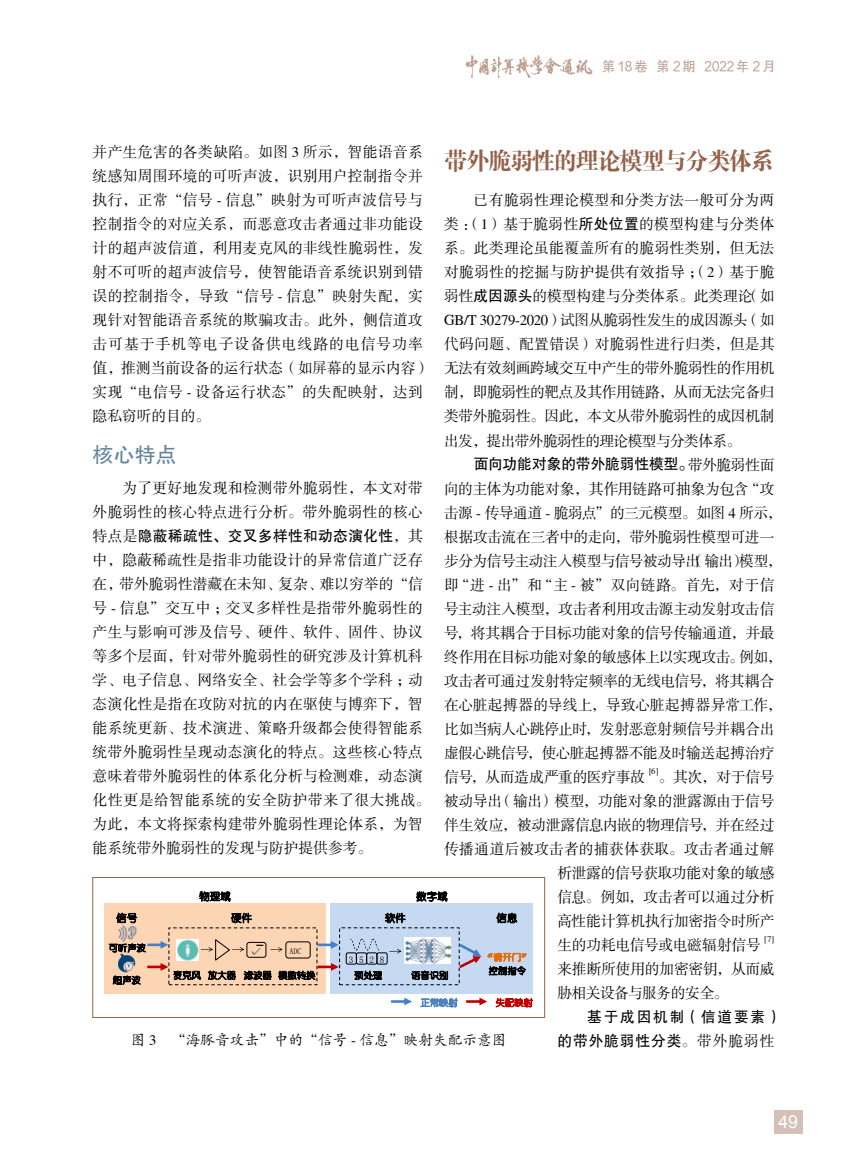
<style>
.page{position:relative;width:851px;height:1161px;background:#fff}
.page>*{position:absolute;margin:0;border:0;box-sizing:border-box;transform-origin:0 0}
.t1{font:24px "FZDBSK GBK1 0";letter-spacing:-.07em;color:#94624a}
.t2{font:21px "FZHTJW GB1 0";color:#6386a0}
.t3{font:18px "Arial";color:#fff}
.t4{font:15px/24px "FZSSJW GB1 0";letter-spacing:.02em;color:#000}
.t5{font:15px/24px "FZSSJW GB1 0";letter-spacing:-.02em;color:#000}
.t6{font:15px/24px "FZSSJW GB1 0";letter-spacing:-.025em;color:#000}
.t7{font:15px "FZSSJW GB1 0";letter-spacing:-.015em;color:#000}
.t8{font:15px/24px "FZHTJW GB1 0";letter-spacing:.125em;color:#000}
.t9{font:15px "FZKTJW GB1 0";color:#000}
.t10{font:15px "FZSSJW GB1 0";color:#000}
.t11{font:15px "FZHTJW GB1 0";letter-spacing:.025em;color:#000}
.t12{font:15px "FZHTJW GB1 0";letter-spacing:-.01em;color:#000}
.t13{font:13.5px "FZHTJW GB1 0";color:#94624a}
.t14{font:10.35px "You Yuan";letter-spacing:.005em;color:#000}
.t15{font:9.15px "You Yuan";letter-spacing:.01em;color:#000}
.t16{font:9.15px "You Yuan";color:#e46c0a}
.t17{font:9.15px "You Yuan";color:#4f81bd}
.t18{font:9.15px "You Yuan";color:#c00000}
.t19{font:8.7px "Times";color:#000}
.t20{font:8.1px "You Yuan";color:#000}
.s1{font-family:"Times"}
.s2{font-family:"FZSSJW GB1 0"}
.s3{font-family:"FZHTJW GB1 0"}
</style>
<div class="page">
<div style="left:774px;top:1110px;width:27px;height:23px;background:#d4c0b7"></div>
<img style="left:466px;top:55px;width:126px;height:23px">
<div style="left:104px;top:903px;width:221px;height:91px;background:#fcd5b5"></div>
<div style="left:331px;top:903px;width:202px;height:91px;background:#c6d9f2"></div>
<svg style="left:317px;top:963px;width:22px;height:8px"></svg>
<svg style="left:317px;top:941px;width:21px;height:8px"></svg>
<svg style="left:466px;top:997px;width:21px;height:8px"></svg>
<svg style="left:391px;top:997px;width:21px;height:8px"></svg>
<img style="left:119px;top:925px;width:18px;height:17px">
<img style="left:176px;top:939px;width:22px;height:21px">
<div style="left:246px;top:942px;width:20px;height:16px;border:1px solid #000;border-radius:2px"></div>
<div style="left:285px;top:941px;width:25px;height:17px;border:1px solid #000;border-radius:3px"></div>
<svg style="left:201px;top:939px;width:43px;height:22px"></svg>
<svg style="left:270px;top:947px;width:12px;height:5px"></svg>
<svg style="left:147px;top:963px;width:21px;height:8px"></svg>
<svg style="left:147px;top:941px;width:21px;height:8px"></svg>
<img style="left:350px;top:938px;width:30px;height:13px">
<div style="left:346px;top:952px;width:11px;height:12px;border:1px solid #000;border-radius:2px"></div>
<div style="left:356px;top:952px;width:11px;height:12px;border:1px solid #000;border-radius:2px"></div>
<div style="left:366px;top:952px;width:11px;height:12px;border:1px solid #000;border-radius:2px"></div>
<div style="left:376px;top:952px;width:11px;height:12px;border:1px solid #000;border-radius:2px"></div>
<svg style="left:389px;top:949px;width:12px;height:4px"></svg>
<img style="left:404px;top:937px;width:46px;height:26px">
<svg style="left:459px;top:944px;width:22px;height:24px"></svg>
<img style="left:118px;top:953px;width:18px;height:20px">
<div style="left:93px;top:877px;width:451px;height:140px;border:1px solid #94624a"></div>
<p class="t13" style="left:602px;top:59px;width:188px">第 18 卷 第 2 期 2022 年 2 月　</p>
<p class="t4" style="left:93px;top:141px;width:339px">并产生危害的各类缺陷。如图 <span class="s1">3</span> 所示，智能语音系统感知周围环境的可听声波，识别用户控制指令并执行，正常“信号 <span class="s1">-</span> 信息”映射为可听声波信号与控制指令的对应关系，而恶意攻击者通过非功能设计的超声波信道，利用麦克风的非线性脆弱性，发射不可听的超声波信号，使智能语音系统识别到错误的控制指令，导致“信号 <span class="s1">-</span> 信息”映射失配，实现针对智能语音系统的欺骗攻击。此外，侧信道攻击可基于手机等电子设备供电线路的电信号功率值，推测当前设备的运行状态（如屏幕的显示内容）实现“电信号 <span class="s1">-</span> 设备运行状态”的失配映射，达到隐私窃听的目的。</p>
<h2 class="t2" style="left:93px;top:443px;width:85px">核心特点</h2>
<p class="t4" style="left:93px;top:477px;width:332px;text-align:right">为了更好地发现和检测带外脆弱性，本文对带<br>外脆弱性的核心特点进行分析。带外脆弱性的核心</p>
<p class="t11" style="left:93px;top:528px;width:332px"><span class="s2">特点是</span>隐蔽稀疏性、交叉多样性和动态演化性<span class="s2">，其</span></p>
<p class="t4" style="left:93px;top:549px;width:339px">中，隐蔽稀疏性是指非功能设计的异常信道广泛存在，带外脆弱性潜藏在未知、复杂、难以穷举的“信号 <span class="s1">-</span> 信息”交互中；交叉多样性是指带外脆弱性的产生与影响可涉及信号、硬件、软件、固件、协议等多个层面，针对带外脆弱性的研究涉及计算机科学、电子信息、网络安全、社会学等多个学科；动态演化性是指在攻防对抗的内在驱使与博弈下，智能系统更新、技术演进、策略升级都会使得智能系统带外脆弱性呈现动态演化的特点。这些核心特点意味着带外脆弱性的体系化分析与检测难，动态演化性更是给智能系统的安全防护带来了很大挑战。为此，本文将探索构建带外脆弱性理论体系，为智能系统带外脆弱性的发现与防护提供参考。</p>
<h1 class="t1" style="left:444px;top:148px;width:331px">带外脆弱性的理论模型与分类体系</h1>
<p class="t4" style="left:444px;top:189px;width:332px;text-align:justify;text-indent:30px">已有脆弱性理论模型和分类方法一般可分为两类：（<span class="s1">1</span>）基于脆弱性<span class="s3">所处位置</span>的模型构建与分类体系。此类理论虽能覆盖所有的脆弱性类别，但无法对脆弱性的挖掘与防护提供有效指导；（<span class="s1">2</span>）基于脆弱性<span class="s3">成因源头</span>的模型构建与分类体系。此类理论（如<span class="s1">GB/T 30279-2020</span>）试图从脆弱性发生的成因源头（如代码问题、配置错误）对脆弱性进行归类，但是其无法有效刻画跨域交互中产生的带外脆弱性的作用机制，即脆弱性的靶点及其作用链路，从而无法完备归类带外脆弱性。因此，本文从带外脆弱性的成因机制出发，提出带外脆弱性的理论模型与分类体系。</p>
<p class="t12" style="left:474px;top:456px;width:302px">面向功能对象的带外脆弱性模型。<span class="s2">带外脆弱性面</span></p>
<p class="t5" style="left:444px;top:477px;width:339px">向的主体为功能对象，其作用链路可抽象为包含“攻击源 <span class="s1">-</span> 传导通道 <span class="s1">-</span> 脆弱点”的三元模型。如图 <span class="s1">4</span> 所示，根据攻击流在三者中的走向，带外脆弱性模型可进一步分为信号主动注入模型与信号被动导出（输出）模型，即“进 <span class="s1">-</span> 出”和“主 <span class="s1">-</span> 被”双向链路。首先，对于信号主动注入模型，攻击者利用攻击源主动发射攻击信号，将其耦合于目标功能对象的信号传输通道，并最终作用在目标功能对象的敏感体上以实现攻击。例如，攻击者可通过发射特定频率的无线电信号，将其耦合在心脏起搏器的导线上，导致心脏起搏器异常工作，比如当病人心跳停止时，发射恶意射频信号并耦合出虚假心跳信号，使心脏起搏器不能及时输送起搏治疗信号，从而造成严重的医疗事故</p>
<p class="t19" style="left:648px;top:766px;width:11px">[6]</p>
<p class="t4" style="left:658px;top:765px;width:117px">。其次，对于信号</p>
<p class="t10" style="left:444px;top:792px;width:331px">被动导出（输出）模型，功能对象的泄露源由于信号</p>
<p class="t6" style="left:444px;top:813px;width:331px">伴生效应，被动泄露信息内嵌的物理信号，并在经过</p>
<p class="t4" style="left:444px;top:837px;width:332px">传播通道后被攻击者的捕获体获取。攻击者通过解</p>
<p class="t6" style="left:557px;top:861px;width:218px">析泄露的信号获取功能对象的敏感</p>
<p class="t7" style="left:557px;top:888px;width:218px">信息。例如，攻击者可以通过分析</p>
<p class="t5" style="left:557px;top:909px;width:218px">高性能计算机执行加密指令时所产</p>
<p class="t7" style="left:557px;top:936px;width:205px">生的功耗电信号或电磁辐射信号</p>
<p class="t19" style="left:764px;top:934px;width:12px">[7]</p>
<p class="t6" style="left:557px;top:957px;width:218px">来推断所使用的加密密钥，从而威胁相关设备与服务的安全。</p>
<p class="t8" style="left:557px;top:1004px;width:226px;text-indent:30px">基于成因机制（信道要素）的带外脆弱性分类<span class="s2">。带外脆弱性</span></p>
<p class="t14" style="left:199px;top:891px;width:33px">物理域</p>
<p class="t14" style="left:416px;top:891px;width:33px">数字域</p>
<p class="t14" style="left:116px;top:912px;width:22px">信号</p>
<p class="t14" style="left:231px;top:912px;width:22px">硬件</p>
<p class="t14" style="left:385px;top:912px;width:22px">软件</p>
<p class="t14" style="left:496px;top:912px;width:22px">信息</p>
<p class="t15" style="left:109px;top:943px;width:39px">可听声波</p>
<p class="t15" style="left:113px;top:975px;width:29px">超声波</p>
<p class="t15" style="left:251px;top:946px;width:11px">√</p>
<p class="t15" style="left:173px;top:970px;width:100px">麦克风 放大器 滤波器</p>
<p class="t20" style="left:289px;top:947px;width:14px">ADC</p>
<p class="t15" style="left:278px;top:970px;width:39px">模数转换</p>
<p class="t15" style="left:349px;top:954px;width:37px">3528</p>
<p class="t16" style="left:483px;top:952px;width:48px">“请开门”</p>
<p class="t15" style="left:488px;top:966px;width:39px">控制指令</p>
<p class="t15" style="left:354px;top:970px;width:29px">预处理</p>
<p class="t15" style="left:411px;top:970px;width:39px">语音识别</p>
<p class="t17" style="left:420px;top:997px;width:39px">正常映射</p>
<p class="t18" style="left:495px;top:997px;width:39px">失配映射</p>
<p class="t9" style="left:131px;top:1032px;width:377px">图 <span class="s1">3</span> “海豚音攻击”中的“信号 <span class="s1">-</span> 信息”映射失配示意图</p>
<p class="t3" style="left:778px;top:1110px;width:21px">49</p>
</div>
